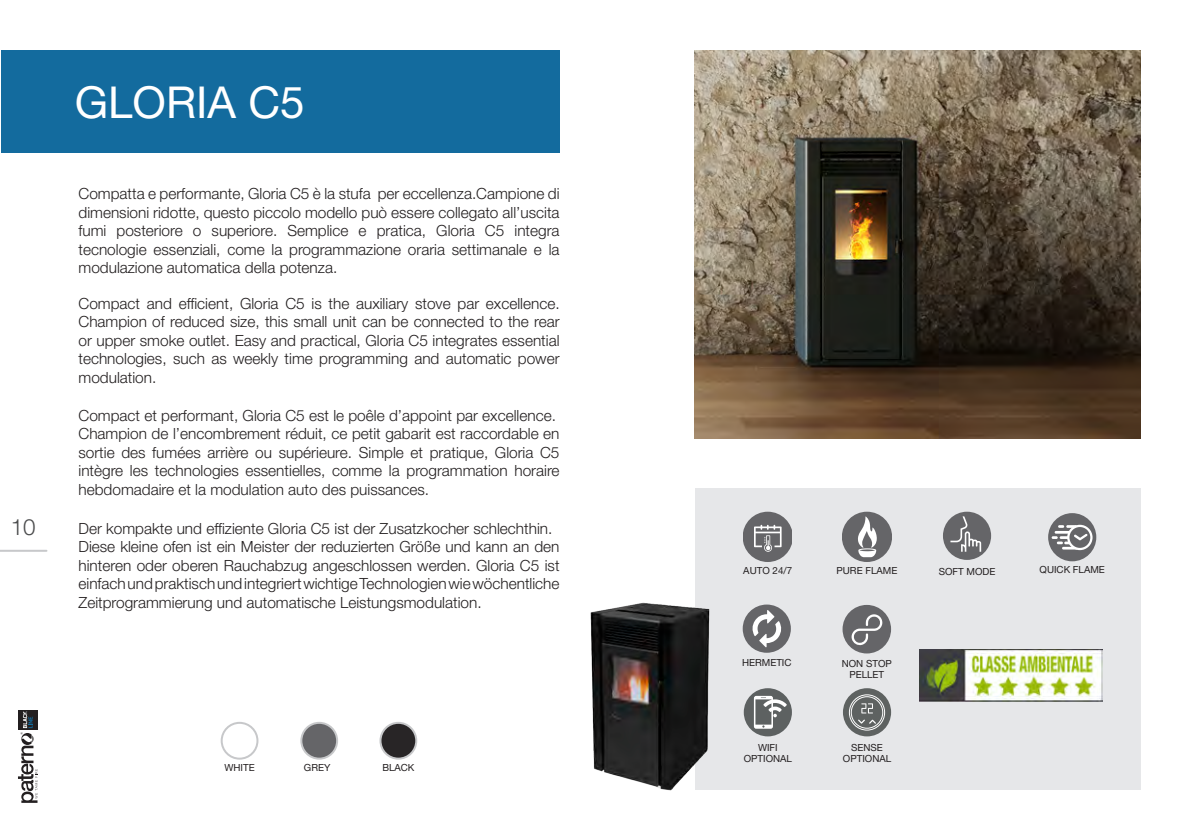
<style>
.page{position:relative;width:1191px;height:840px;background:#fff}
.page>*{position:absolute;margin:0;border:0;box-sizing:border-box;transform-origin:0 0}
.Titre_Poêle{font:44px "Helvetica Neue LT Std";color:#fff}
.t1{font:300 22.4px "Helvetica Neue LT Std";color:#4b4c4d}
.t2{font:300 15.4px/18.4px "Helvetica Neue LT Std";color:#231f20;text-align:justify}
.t3{font:9.8px "Helvetica Neue LT Std";color:#231f20}
</style>
<div class="page">
<svg style="left:18px;top:710px;width:20px;height:92px"></svg>
<hr style="left:0;top:549px;width:47px;height:2px;background:#c7c8ca">
<div style="left:695px;top:487px;width:445px;height:301px;background:#e6e7e9"></div>
<div style="left:1px;top:51px;width:558px;height:102px;background:#136b9e"></div>
<div style="left:221px;top:721px;width:37px;height:38px;border:2px solid #c7c8ca;border-radius:50%"></div>
<div style="left:301px;top:722px;width:36px;height:36px;background:#656568;border-radius:50%"></div>
<div style="left:300px;top:721px;width:38px;height:38px;border:2px solid #c7c8ca;border-radius:50%"></div>
<div style="left:380px;top:722px;width:36px;height:36px;background:#282526;border-radius:50%"></div>
<div style="left:379px;top:721px;width:38px;height:38px;border:2px solid #c7c8ca;border-radius:50%"></div>
<img style="left:695px;top:51px;width:445px;height:387px">
<img style="left:590px;top:602px;width:167px;height:189px">
<div style="left:1048px;top:513px;width:48px;height:48px;background:#656568;border-radius:50%"></div>
<svg style="left:1051px;top:525px;width:36px;height:24px"></svg>
<div style="left:1067px;top:524px;width:25px;height:26px;border:2px solid #fff;border-radius:50%"></div>
<div style="left:943px;top:511px;width:48px;height:48px;background:#656568;border-radius:50%"></div>
<svg style="left:950px;top:516px;width:31px;height:35px"></svg>
<div style="left:742px;top:604px;width:49px;height:48px;background:#656568;border-radius:50%"></div>
<svg style="left:751px;top:609px;width:31px;height:38px"></svg>
<div style="left:842px;top:604px;width:49px;height:49px;background:#656568;border-radius:50%"></div>
<svg style="left:851px;top:614px;width:31px;height:31px"></svg>
<div style="left:743px;top:511px;width:49px;height:50px;background:#656568;border-radius:50%"></div>
<svg style="left:754px;top:524px;width:27px;height:27px"></svg>
<div style="left:842px;top:511px;width:49px;height:50px;background:#656568;border-radius:50%"></div>
<svg style="left:858px;top:516px;width:19px;height:41px"></svg>
<svg style="left:743px;top:687px;width:49px;height:49px"></svg>
<svg style="left:754px;top:695px;width:32px;height:33px"></svg>
<svg style="left:843px;top:687px;width:48px;height:49px"></svg>
<svg style="left:861px;top:703px;width:12px;height:10px"></svg>
<svg style="left:858px;top:719px;width:18px;height:4px"></svg>
<div style="left:849px;top:694px;width:36px;height:36px;border:1px solid #fff;border-radius:50%"></div>
<div style="left:850px;top:695px;width:33px;height:33px;border:1px solid #fff;border-radius:50%"></div>
<img style="left:919px;top:649px;width:183px;height:52px">
<h2 class="t1" style="left:11px;top:513px;width:26px">10</h2>
<p class="Titre_Poêle" style="left:75px;top:76px;width:231px">GLORIA C5</p>
<p class="t2" style="left:78px;top:184px;width:482px">Compatta e performante, Gloria C5 è la stufa per eccellenza.Campione di dimensioni ridotte, questo piccolo modello può essere collegato all’uscita fumi posteriore o superiore. Semplice e pratica, Gloria C5 integra tecnologie essenziali, come la programmazione oraria settimanale e la modulazione automatica della potenza.</p>
<p class="t2" style="left:78px;top:293px;width:482px">Compact and efficient, Gloria C5 is the auxiliary stove par excellence.<br>Champion of reduced size, this small unit can be connected to the rear or upper smoke outlet. Easy and practical, Gloria C5 integrates essential technologies, such as weekly time programming and automatic power modulation.</p>
<p class="t2" style="left:78px;top:405px;width:479px">Compact et performant, Gloria C5 est le poêle d’appoint par excellence.</p>
<p class="t2" style="left:78px;top:424px;width:482px">Champion de l’encombrement réduit, ce petit gabarit est raccordable en sortie des fumées arrière ou supérieure. Simple et pratique, Gloria C5 intègre les technologies essentielles, comme la programmation horaire hebdomadaire et la modulation auto des puissances.</p>
<p class="t2" style="left:78px;top:518px;width:475px">Der kompakte und effiziente Gloria C5 ist der Zusatzkocher schlechthin.</p>
<p class="t2" style="left:78px;top:537px;width:482px">Diese kleine ofen ist ein Meister der reduzierten Größe und kann an den hinteren oder oberen Rauchabzug angeschlossen werden. Gloria C5 ist einfach und praktisch und integriert wichtige Technologien wie wöchentliche Zeitprogrammierung und automatische Leistungsmodulation.</p>
<p class="t3" style="left:224px;top:760px;width:32px">WHITE</p>
<p class="t3" style="left:304px;top:761px;width:28px">GREY</p>
<p class="t3" style="left:382px;top:760px;width:34px">BLACK</p>
<p class="t3" style="left:743px;top:565px;width:50px">AUTO 24/7</p>
<p class="t3" style="left:836px;top:565px;width:62px">PURE FLAME</p>
<p class="t3" style="left:742px;top:656px;width:51px">HERMETIC</p>
<p class="t3" style="left:841px;top:657px;width:52px">NON STOP</p>
<p class="t3" style="left:849px;top:668px;width:36px">PELLET</p>
<p class="t3" style="left:758px;top:741px;width:21px">WIFI</p>
<p class="t3" style="left:743px;top:752px;width:50px">OPTIONAL</p>
<p class="t3" style="left:851px;top:741px;width:33px">SENSE</p>
<p class="t3" style="left:843px;top:752px;width:50px">OPTIONAL</p>
<p class="t3" style="left:938px;top:565px;width:58px">SOFT MODE</p>
<p class="t3" style="left:1039px;top:563px;width:67px">QUICK FLAME</p>
</div>
